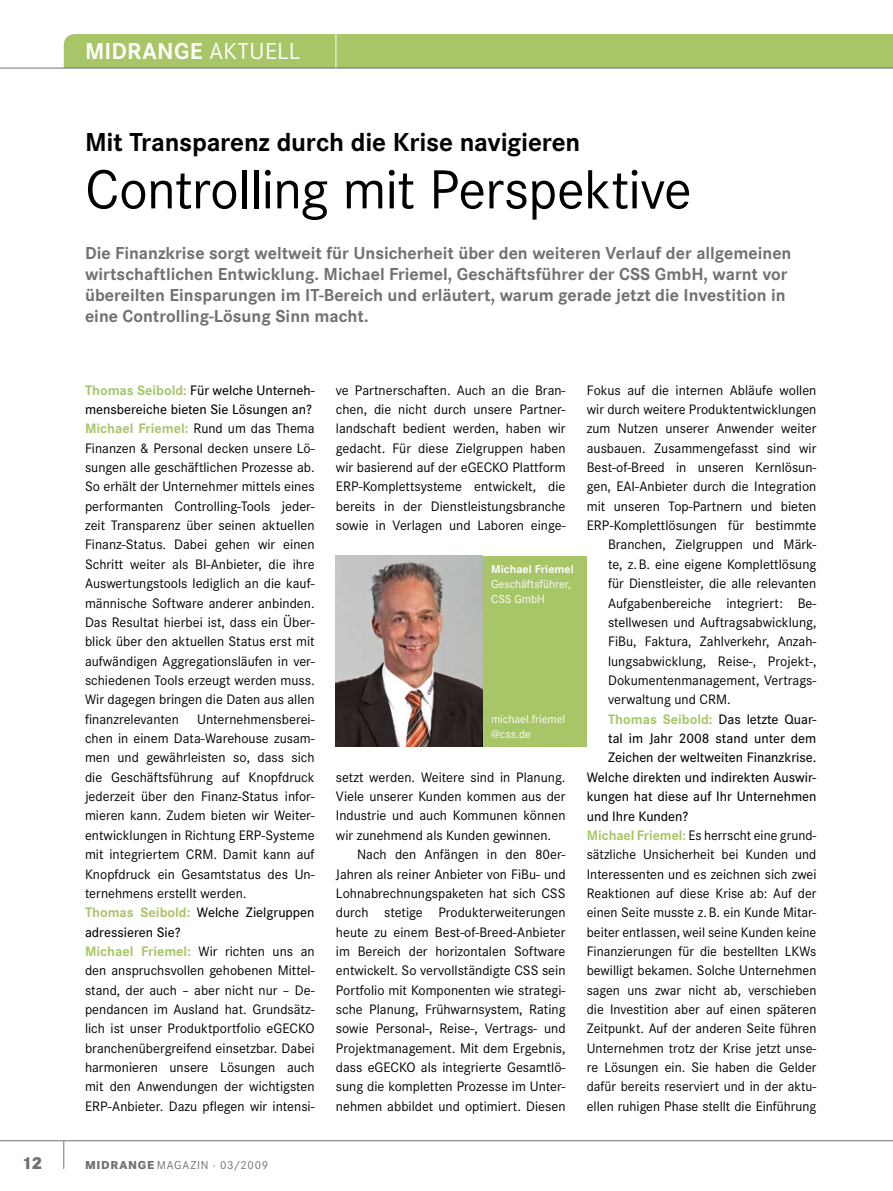
<style>
.page{position:relative;width:893px;height:1191px;background:#fff}
.page>*{position:absolute;margin:0;border:0;box-sizing:border-box;transform-origin:0 0}
.t1{font:57px "Corporate S";letter-spacing:-.015em;color:#000}
.t2{font:700 27px "Corporate S";letter-spacing:-.01em;color:#000}
.t3{font:700 24px "Corporate S";letter-spacing:.01em;color:#fff}
.t4{font:700 18px/21px "Corporate S";color:#707173}
.t5{font:800 18px "Corporate S";color:#707173}
.t6{font:14.25px/19.4px "Corporate S";color:#000}
.t7{font:500 14.25px "Corporate S";color:#000}
.t8{font:700 14.25px "Corporate S";color:#a8c567}
.t9{font:12px/15px "Corporate S";color:#fff}
.t10{font:12px "Corporate S";letter-spacing:.06em;color:#707173}
.s1{font-weight:400}
.s2{font-weight:700;color:#a8c567}
.s3{font-weight:500}
.s4{font-weight:800}
.s5{font-weight:700}
.s6{font-weight:500;color:#000}
</style>
<div class="page">
<hr style="left:0;top:1140px;width:893px;height:1px;background:#707173">
<svg style="left:63px;top:1140px;width:1px;height:28px"></svg>
<div style="left:64px;top:34px;width:829px;height:34px;background:#a8c567"></div>
<div style="left:483px;top:556px;width:104px;height:190px;background:#a8c567"></div>
<img style="left:336px;top:556px;width:147px;height:190px">
<hr style="left:0;top:68px;width:893px;height:1px;background:#707173">
<p class="t5" style="left:22px;top:1152px;width:22px">12</p>
<p class="t3" style="left:85px;top:37px;width:217px">MIDRANGE <span class="s1">AKTU ELL</span></p>
<p class="t2" style="left:85px;top:127px;width:497px">Mit Transparenz durch die Krise navigieren</p>
<p class="t1" style="left:85px;top:157px;width:608px">Controlling mit Perspektive</p>
<p class="t4" style="left:85px;top:243px;width:708px">Die Finanzkrise sorgt weltweit für Unsicherheit über den weiteren Verlauf der allgemeinen wirtschaftlichen Entwicklung. Michael Friemel, Geschäftsführer der CSS GmbH, warnt vor übereilten Einsparungen im IT-Bereich und erläutert, warum gerade jetzt die Investition in eine Controlling-Lösung Sinn macht.</p>
<p class="t6" style="left:85px;top:380px;width:231px"><span class="s2">Thomas Seibold:</span> <span class="s3">Für welche Unterneh&shy;mensbereiche bieten Sie Lösungen an?<br></span><span class="s2">Michael Friemel:</span> Rund um das Thema Finanzen &amp; Personal decken unsere Lö&shy;sungen alle geschäftlichen Prozesse ab.<br>So erhält der Unternehmer mittels eines performanten Controlling-Tools jeder&shy;zeit Transparenz über seinen aktuellen Finanz-Status. Dabei gehen wir einen Schritt weiter als BI-Anbieter, die ihre Auswertungstools lediglich an die kauf&shy;männische Software anderer anbinden.<br>Das Resultat hierbei ist, dass ein Über&shy;blick über den aktuellen Status erst mit aufwändigen Aggregationsläufen in ver&shy;schiedenen Tools erzeugt werden muss.<br>Wir dagegen bringen die Daten aus allen finanzrelevanten</p>
<p class="t6" style="left:85px;top:709px;width:231px;text-indent:112px">Unternehmensberei&shy;chen in einem Data-Warehouse zusam&shy;men und gewährleisten so, dass sich die Geschäftsführung auf Knopfdruck jederzeit über den Finanz-Status infor&shy;mieren kann. Zudem bieten wir Weiter&shy;entwicklungen in Richtung ERP-Systeme mit integriertem CRM. Damit kann auf Knopfdruck ein Gesamtstatus des Un&shy;ternehmens erstellt werden.<br><span class="s2">Thomas Seibold:</span> <span class="s3">Welche Zielgruppen adressieren Sie?<br></span><span class="s2">Michael Friemel:</span> Wir richten uns an den anspruchsvollen gehobenen Mittel&shy;stand, der auch – aber nicht nur – De&shy;pendancen im Ausland hat. Grundsätz&shy;lich ist unser Produktportfolio eGECKO branchenübergreifend einsetzbar. Dabei harmonieren unsere Lösungen auch mit den Anwendungen der wichtigsten ERP-Anbieter. Dazu pflegen wir intensi-</p>
<p class="t10" style="left:85px;top:1158px;width:185px"><span class="s4">MIDRANGE</span> MAGAZIN · 03/2009</p>
<p class="t6" style="left:336px;top:380px;width:231px;text-align:justify">ve Partnerschaften. Auch an die Bran&shy;chen, die nicht durch unsere Partner&shy;landschaft bedient werden, haben wir gedacht. Für diese Zielgruppen haben wir basierend auf der eGECKO Plattform ERP-Komplettsysteme entwickelt, die bereits in der Dienstleistungsbranche sowie in Verlagen und Laboren einge-</p>
<p class="t9" style="left:491px;top:561px;width:84px"><span class="s5">Michael Friemel<br></span>Geschäftsführer,<br>CSS GmbH</p>
<p class="t9" style="left:491px;top:711px;width:76px">michael.friemel @css.de</p>
<p class="t6" style="left:336px;top:767px;width:231px">setzt werden. Weitere sind in Planung.</p>
<p class="t6" style="left:336px;top:786px;width:231px">Viele unserer Kunden kommen aus der</p>
<p class="t6" style="left:336px;top:806px;width:231px">Industrie und auch Kommunen können</p>
<p class="t6" style="left:336px;top:825px;width:217px">wir zunehmend als Kunden gewinnen.</p>
<p class="t6" style="left:357px;top:845px;width:210px">Nach den Anfängen in den 80er-</p>
<p class="t6" style="left:336px;top:864px;width:231px">Jahren als reiner Anbieter von FiBu- und</p>
<p class="t6" style="left:336px;top:883px;width:231px">Lohnabrechnungspaketen hat sich CSS</p>
<p class="t6" style="left:336px;top:903px;width:231px">durch stetige Produkterweiterungen</p>
<p class="t6" style="left:336px;top:922px;width:231px">heute zu einem Best-of-Breed-Anbieter</p>
<p class="t6" style="left:336px;top:941px;width:231px">im Bereich der horizontalen Software</p>
<p class="t6" style="left:336px;top:961px;width:231px">entwickelt. So vervollständigte CSS sein</p>
<p class="t6" style="left:336px;top:980px;width:231px">Portfolio mit Komponenten wie strategi-</p>
<p class="t6" style="left:336px;top:999px;width:231px">sche Planung, Frühwarnsystem, Rating</p>
<p class="t6" style="left:336px;top:1019px;width:231px">sowie Personal‑, Reise‑, Vertrags- und</p>
<p class="t6" style="left:336px;top:1038px;width:231px">Projektmanagement. Mit dem Ergebnis,</p>
<p class="t6" style="left:336px;top:1057px;width:231px">dass eGECKO als integrierte Gesamtlö-</p>
<p class="t6" style="left:336px;top:1077px;width:231px">sung die kompletten Prozesse im Unter-</p>
<p class="t6" style="left:336px;top:1096px;width:231px">nehmen abbildet und optimiert. Diesen</p>
<p class="t6" style="left:587px;top:380px;width:231px">Fokus auf die internen Abläufe wollen</p>
<p class="t6" style="left:587px;top:400px;width:231px">wir durch weitere Produktentwicklungen</p>
<p class="t6" style="left:587px;top:419px;width:231px">zum Nutzen unserer Anwender weiter</p>
<p class="t6" style="left:587px;top:438px;width:231px">ausbauen. Zusammengefasst sind wir</p>
<p class="t6" style="left:587px;top:458px;width:231px">Best-of-Breed in unseren Kernlösun-</p>
<p class="t6" style="left:587px;top:477px;width:231px">gen, EAI-Anbieter durch die Integration</p>
<p class="t6" style="left:587px;top:496px;width:231px">mit unseren Top-Partnern und bieten</p>
<p class="t6" style="left:587px;top:516px;width:231px">ERP-Komplettlösungen für bestimmte</p>
<p class="t6" style="left:608px;top:535px;width:210px">Branchen, Zielgruppen und Märk-</p>
<p class="t6" style="left:608px;top:554px;width:210px">te, z.B. eine eigene Komplettlösung</p>
<p class="t6" style="left:608px;top:574px;width:210px">für Dienstleister, die alle relevanten</p>
<p class="t6" style="left:608px;top:593px;width:210px">Aufgabenbereiche integriert: Be-</p>
<p class="t6" style="left:608px;top:612px;width:210px">stellwesen und Auftragsabwicklung,</p>
<p class="t6" style="left:608px;top:632px;width:210px">FiBu, Faktura, Zahlverkehr, Anzah-</p>
<p class="t6" style="left:608px;top:651px;width:210px">lungsabwicklung, Reise-, Projekt-,</p>
<p class="t6" style="left:608px;top:670px;width:210px">Dokumentenmanagement, Vertrags-</p>
<p class="t6" style="left:608px;top:690px;width:124px">verwaltung und CRM.</p>
<p class="t8" style="left:608px;top:711px;width:210px">Thomas Seibold: <span class="s6">Das letzte Quar-</span></p>
<p class="t7" style="left:608px;top:730px;width:210px">tal im Jahr 2008 stand unter dem</p>
<p class="t7" style="left:608px;top:749px;width:210px">Zeichen der weltweiten Finanzkrise.</p>
<p class="t7" style="left:587px;top:769px;width:231px">Welche direkten und indirekten Auswir-</p>
<p class="t7" style="left:587px;top:788px;width:231px">kungen hat diese auf Ihr Unternehmen</p>
<p class="t7" style="left:587px;top:807px;width:103px">und Ihre Kunden?</p>
<p class="t6" style="left:587px;top:825px;width:231px"><span class="s2">Michael Friemel:</span> Es herrscht eine grund-</p>
<p class="t6" style="left:587px;top:845px;width:231px">sätzliche Unsicherheit bei Kunden und</p>
<p class="t6" style="left:587px;top:864px;width:231px">Interessenten und es zeichnen sich zwei</p>
<p class="t6" style="left:587px;top:883px;width:231px">Reaktionen auf diese Krise ab: Auf der</p>
<p class="t6" style="left:587px;top:903px;width:231px">einen Seite musste z.B. ein Kunde Mitar-</p>
<p class="t6" style="left:587px;top:922px;width:231px">beiter entlassen, weil seine Kunden keine</p>
<p class="t6" style="left:587px;top:941px;width:231px">Finanzierungen für die bestellten LKWs</p>
<p class="t6" style="left:587px;top:961px;width:231px">bewilligt bekamen. Solche Unternehmen</p>
<p class="t6" style="left:587px;top:980px;width:231px">sagen uns zwar nicht ab, verschieben</p>
<p class="t6" style="left:587px;top:999px;width:231px">die Investition aber auf einen späteren</p>
<p class="t6" style="left:587px;top:1019px;width:231px">Zeitpunkt. Auf der anderen Seite führen</p>
<p class="t6" style="left:587px;top:1038px;width:231px">Unternehmen trotz der Krise jetzt unse-</p>
<p class="t6" style="left:587px;top:1057px;width:231px">re Lösungen ein. Sie haben die Gelder</p>
<p class="t6" style="left:587px;top:1077px;width:231px">dafür bereits reserviert und in der aktu-</p>
<p class="t6" style="left:587px;top:1096px;width:231px">ellen ruhigen Phase stellt die Einführung</p>
</div>
